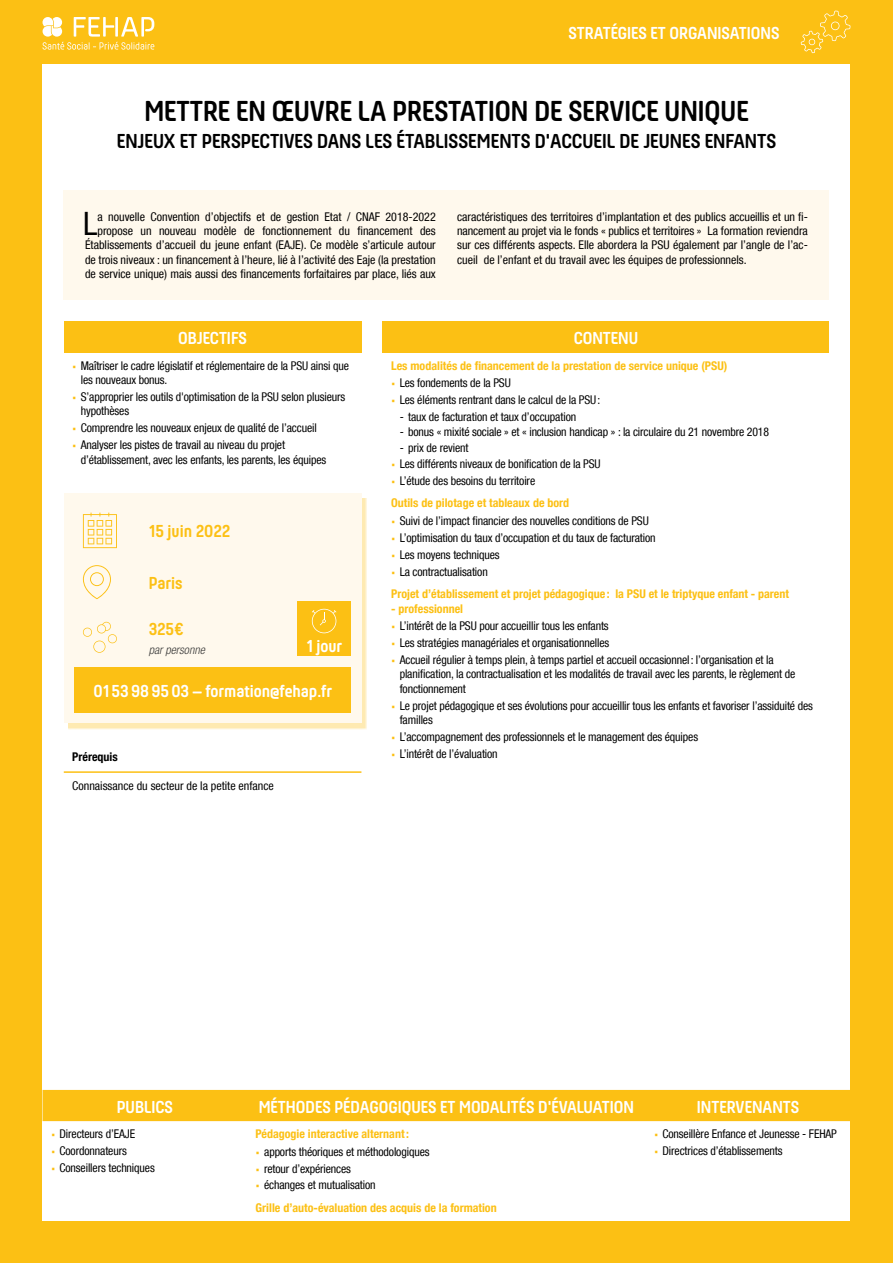
<style>
.page{position:relative;width:893px;height:1263px;background:#fcc014}
.page>*{position:absolute;margin:0;border:0;box-sizing:border-box;transform-origin:0 0}
.t1{font:condensed 32.1px "Helvetica Neue LT Com";color:#000}
.t2{font:700 30px "Hansom FY";color:#000}
.t3{font:700 21px "Hansom FY";color:#000}
.t4{font:700 18px "Hansom FY";color:#fff}
.t5{font:700 18px "Hansom FY";color:#fcc014}
.t6{font:condensed 12px/14.4px "Helvetica Neue LT Com";letter-spacing:-.01em;color:#000}
.t7{font:700 condensed 12px/22.5px "Helvetica Neue LT Com";color:#fcc014}
.t8{font:italic 300 condensed 12px "Helvetica Neue LT Com";color:#3c3c3b}
.t9{font:700 condensed 12px "Helvetica Neue LT Com";color:#000}
.s1{font-family:"Acumin Variable Concept";font-stretch:normal;color:#fcc014}
.s2{font-family:"Acumin Variable Concept";font-weight:400;font-stretch:normal}
.s3{font-weight:400;color:#000}
</style>
<div class="page">
<div style="left:43px;top:64px;width:807px;height:1156px;background:#fff"></div>
<svg style="left:801px;top:11px;width:49px;height:42px"></svg>
<svg style="left:43px;top:17px;width:111px;height:33px"></svg>
<div style="left:64px;top:191px;width:765px;height:109px;background:#fff9ed"></div>
<div style="left:43px;top:1090px;width:807px;height:31px;background:#fcc014"></div>
<div style="left:383px;top:321px;width:446px;height:32px;background:#fcc014"></div>
<div style="left:64px;top:321px;width:297px;height:32px;background:#fcc014"></div>
<div style="left:68px;top:498px;width:299px;height:231px;background:#fcc014;opacity:.33"></div>
<div style="left:64px;top:493px;width:297px;height:230px;background:#fff9ed"></div>
<div style="left:74px;top:667px;width:277px;height:45px;background:#fcc014"></div>
<svg style="left:83px;top:513px;width:34px;height:35px"></svg>
<svg style="left:83px;top:565px;width:28px;height:34px"></svg>
<svg style="left:83px;top:622px;width:34px;height:31px"></svg>
<div style="left:297px;top:602px;width:54px;height:54px;background:#fcc014"></div>
<svg style="left:312px;top:609px;width:24px;height:24px"></svg>
<hr style="left:64px;top:771px;width:297px;height:2px;background:#fcc014">
<h3 class="t4" style="left:569px;top:23px;width:212px">STRATÉGIES ET ORGANISATIONS</h3>
<h2 class="t2" style="left:144px;top:94px;width:606px">METTRE EN ŒUVRE LA PRESTATION DE SERVICE UNIQUE</h2>
<h3 class="t3" style="left:117px;top:129px;width:661px">ENJEUX ET PERSPECTIVES DANS LES ÉTABLISSEMENTS D'ACCUEIL DE JEUNES ENFANTS</h3>
<p class="t6" style="left:85px;top:209px;width:352px;text-align:right">a nouvelle Convention d’objectifs et de gestion Etat / CNAF 2018-2022 propose un nouveau modèle de fonctionnement du financement des Établissements d’accueil du jeune enfant (EAJE). Ce modèle s’articule autour de trois niveaux : un financement à l’heure, lié à l’activité des Eaje (la prestation de service unique) mais aussi des financements forfaitaires par place, liés aux</p>
<p class="t6" style="left:457px;top:209px;width:352px;text-align:justify">caractéristiques des territoires d’implantation et des publics accueillis et un fi&shy;nancement au projet via le fonds « publics et territoires » La formation reviendra sur ces différents aspects. Elle abordera la PSU également par l’angle de l’ac&shy;cueil de l’enfant et du travail avec les équipes de professionnels.</p>
<h1 class="t1" style="left:83px;top:205px;width:16px">L</h1>
<h3 class="t4" style="left:178px;top:328px;width:70px">OBJECTIFS</h3>
<p class="t6" style="left:81px;top:358px;width:270px;text-indent:-9px"><span class="s1">•</span> Maîtriser le cadre législatif et réglementaire de la PSU ainsi que les nouveaux bonus.</p>
<p class="t6" style="left:81px;top:389px;width:266px;text-indent:-9px"><span class="s1">•</span> S’approprier les outils d'optimisation de la PSU selon plusieurs hypothèses</p>
<p class="t6" style="left:72px;top:421px;width:246px"><span class="s1">•</span> Comprendre les nouveaux enjeux de qualité de l’accueil</p>
<p class="t6" style="left:81px;top:438px;width:247px;text-indent:-9px"><span class="s1">•</span> Analyser les pistes de travail au niveau du projet d’établissement, avec les enfants, les parents, les équipes</p>
<h3 class="t5" style="left:149px;top:521px;width:83px">15 juin 2022</h3>
<h3 class="t5" style="left:149px;top:573px;width:35px">Paris</h3>
<h3 class="t5" style="left:149px;top:619px;width:36px">325€</h3>
<p class="t8" style="left:149px;top:643px;width:57px">par personne</p>
<h3 class="t4" style="left:94px;top:680px;width:240px">01 53989503 – formation@fehap.fr</h3>
<h3 class="t4" style="left:306px;top:635px;width:37px">1 jour</h3>
<p class="t9" style="left:72px;top:750px;width:47px">Prérequis</p>
<p class="t6" style="left:72px;top:778px;width:203px">Connaissance du secteur de la petite enfance</p>
<h3 class="t4" style="left:574px;top:328px;width:66px">CONTENU</h3>
<p class="t7" style="left:391px;top:354px;width:338px">Les modalités de financement de la prestation de service unique (PSU)</p>
<p class="t6" style="left:391px;top:375px;width:121px"><span class="s1">•</span> Les fondements de la PSU</p>
<p class="t6" style="left:391px;top:392px;width:211px"><span class="s1">•</span> Les éléments rentrant dans le calcul de la PSU:</p>
<p class="t6" style="left:400px;top:409px;width:178px">- taux de facturation et taux d’occupation</p>
<p class="t6" style="left:400px;top:425px;width:371px">- bonus « mixité sociale » et « inclusion handicap » : la circulaire du 21 novembre 2018</p>
<p class="t6" style="left:400px;top:440px;width:70px">- prix de revient</p>
<p class="t6" style="left:391px;top:456px;width:211px"><span class="s1">•</span> Les différents niveaux de bonification de la PSU</p>
<p class="t7" style="left:391px;top:469px;width:180px"><span class="s2">•</span> <span class="s3">L’étude des besoins du territoire<br></span>Outils de pilotage et tableaux de bord</p>
<p class="t6" style="left:391px;top:513px;width:259px"><span class="s1">•</span> Suivi de l’impact financier des nouvelles conditions de PSU</p>
<p class="t6" style="left:391px;top:530px;width:266px"><span class="s1">•</span> L’optimisation du taux d’occupation et du taux de facturation</p>
<p class="t6" style="left:391px;top:547px;width:110px"><span class="s1">•</span> Les moyens techniques</p>
<p class="t7" style="left:391px;top:560px;width:399px"><span class="s2">•</span> <span class="s3">La contractualisation<br></span>Projet d’établissement et projet pédagogique : la PSU et le triptyque enfant - parent</p>
<p class="t7" style="left:391px;top:597px;width:73px">- professionnel</p>
<p class="t6" style="left:391px;top:618px;width:219px"><span class="s1">•</span> L’intérêt de la PSU pour accueillir tous les enfants</p>
<p class="t6" style="left:391px;top:635px;width:220px"><span class="s1">•</span> Les stratégies managériales et organisationnelles</p>
<p class="t6" style="left:400px;top:652px;width:397px;text-indent:-9px"><span class="s1">•</span> Accueil régulier à temps plein, à temps partiel et accueil occasionnel: l’organisation et la planification, la contractualisation et les modalités de travail avec les parents, le règlement de fonctionnement</p>
<p class="t6" style="left:400px;top:698px;width:415px;text-indent:-9px"><span class="s1">•</span> Le projet pédagogique et ses évolutions pour accueillir tous les enfants et favoriser l’assiduité des familles</p>
<p class="t6" style="left:391px;top:729px;width:308px"><span class="s1">•</span> L’accompagnement des professionnels et le management des équipes</p>
<p class="t6" style="left:391px;top:746px;width:108px"><span class="s1">•</span> L’intérêt de l’évaluation</p>
<h3 class="t4" style="left:117px;top:1096px;width:58px">PUBLICS</h3>
<h3 class="t4" style="left:259px;top:1096px;width:377px">MÉTHODES PÉDAGOGIQUES ET MODALITÉS D'ÉVALUATION</h3>
<h3 class="t4" style="left:697px;top:1096px;width:104px">INTERVENANTS</h3>
<p class="t6" style="left:51px;top:1126px;width:86px"><span class="s1">•</span> Directeurs d’EAJE</p>
<p class="t6" style="left:51px;top:1143px;width:77px"><span class="s1">•</span> Coordonnateurs</p>
<p class="t6" style="left:51px;top:1160px;width:105px"><span class="s1">•</span> Conseillers techniques</p>
<p class="t6" style="left:654px;top:1126px;width:184px"><span class="s1">•</span> Conseillère Enfance et Jeunesse - FEHAP</p>
<p class="t6" style="left:654px;top:1143px;width:130px"><span class="s1">•</span> Directrices d’établissements</p>
<p class="t7" style="left:256px;top:1123px;width:155px">Pédagogie interactive alternant:</p>
<p class="t6" style="left:256px;top:1144px;width:175px"><span class="s1">•</span> apports théoriques et méthodologiques</p>
<p class="t6" style="left:256px;top:1161px;width:97px"><span class="s1">•</span> retour d’expériences</p>
<p class="t7" style="left:256px;top:1174px;width:243px"><span class="s2">•</span> <span class="s3">échanges et mutualisation<br></span>Grille d’auto-évaluation des acquis de la formation</p>
</div>
